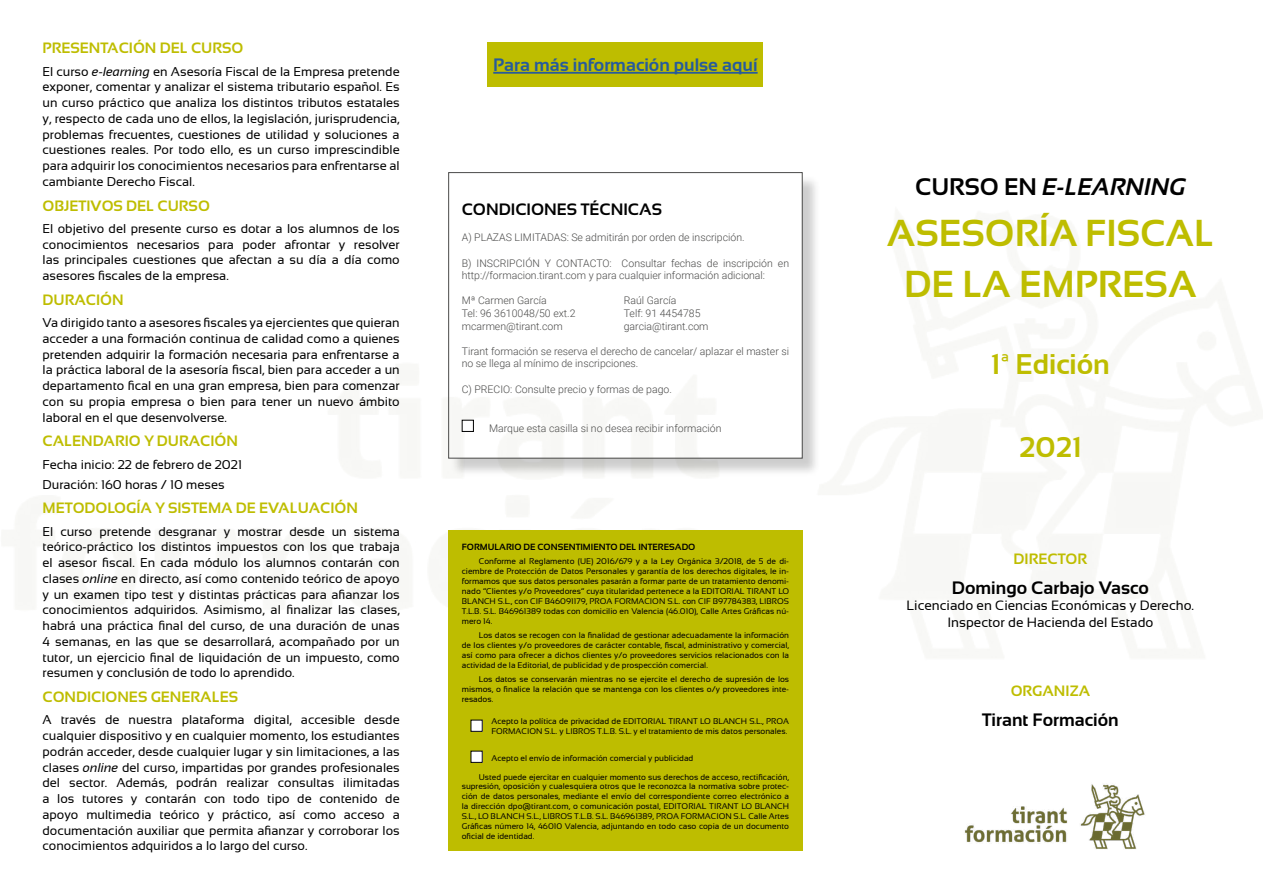
<style>
.page{position:relative;width:1263px;height:893px;background:#fff}
.page>*{position:absolute;margin:0;border:0;box-sizing:border-box;transform-origin:0 0}
.t1{font:700 37.5px/51px "Sansation";color:#bebd00;text-align:center}
.t2{font:700 28.5px "Sansation";color:#bebd00}
.t3{font:italic 700 24px "Sansation";color:#000}
.t4{font:700 18px "Sansation";color:#000}
.t5{font:700 18px "Sansation";color:#275b9b}
.t6{font:700 16.5px "Sansation";color:#000}
.t7{font:700 15px "Sansation";color:#bebd00}
.t8{font:13.5px/16.2px "Sansation";color:#000;text-align:center}
.t9{font:12.75px/15.8px "Sansation";color:#000;text-align:justify}
.t10{font:300 10.5px/12.6px "Roboto";color:#4a4a49}
.t11{font:700 9px "Sansation";color:#000}
.t12{font:8.25px/9.9px "Sansation";color:#000;text-align:justify}
.s1{font-style:italic}
.s2{font-style:normal}
</style>
<div class="page">
<img style="left:965px;top:784px;width:180px;height:65px">
<div style="left:451px;top:175px;width:370px;height:302px;background:#000;opacity:.2"></div>
<div style="left:449px;top:173px;width:353px;height:285px;background:#fff"></div>
<div style="left:462px;top:420px;width:12px;height:12px;border:1px solid #000"></div>
<div style="left:448px;top:172px;width:355px;height:286px;border:1px solid #4a4a49"></div>
<div style="left:448px;top:530px;width:355px;height:320px;background:#bebd00"></div>
<div style="left:471px;top:720px;width:11px;height:11px;background:#fff"></div>
<div style="left:471px;top:720px;width:12px;height:12px;border:1px solid #000"></div>
<div style="left:471px;top:751px;width:11px;height:11px;background:#fff"></div>
<div style="left:471px;top:751px;width:12px;height:12px;border:1px solid #000"></div>
<div style="left:488px;top:43px;width:275px;height:44px;background:#bebd00"></div>
<hr style="left:493px;top:72px;width:265px;height:2px;background:#275b9b">
<p class="t7" style="left:43px;top:40px;width:202px">PRESENTACIÓN DEL CURSO</p>
<p class="t9" style="left:43px;top:63px;width:359px">El curso <span class="s1">e-learning</span> en Asesoría Fiscal de la Empresa pretende exponer, comentar y analizar el sistema tributario español. Es un curso práctico que analiza los distintos tributos estatales y, respecto de cada uno de ellos, la legislación, jurisprudencia, problemas frecuentes, cuestiones de utilidad y soluciones a cuestiones reales. Por todo ello, es un curso imprescindible para adquirir los conocimientos necesarios para enfrentarse al cambiante Derecho Fiscal.</p>
<p class="t7" style="left:43px;top:197px;width:169px">OBJETIVOS DEL CURSO</p>
<p class="t9" style="left:43px;top:221px;width:359px">El objetivo del presente curso es dotar a los alumnos de los conocimientos necesarios para poder afrontar y resolver las principales cuestiones que afectan a su día a día como asesores fiscales de la empresa.</p>
<p class="t7" style="left:43px;top:291px;width:83px">DURACIÓN</p>
<p class="t9" style="left:43px;top:315px;width:359px">Va dirigido tanto a asesores fiscales ya ejercientes que quieran acceder a una formación continua de calidad como a quienes pretenden adquirir la formación necesaria para enfrentarse a la práctica laboral de la asesoría fiscal, bien para acceder a un departamento fical en una gran empresa, bien para comenzar con su propia empresa o bien para tener un nuevo ámbito laboral en el que desenvolverse.</p>
<p class="t7" style="left:43px;top:433px;width:197px">CALENDARIO Y DURACIÓN</p>
<p class="t9" style="left:43px;top:454px;width:201px;line-height:20px">Fecha inicio: 22 de febrero de 2021<br>Duración: 160 horas / 10 meses</p>
<p class="t7" style="left:43px;top:500px;width:317px">METODOLOGÍA Y SISTEMA DE EVALUACIÓN</p>
<p class="t9" style="left:43px;top:523px;width:359px">El curso pretende desgranar y mostrar desde un sistema teórico-práctico los distintos impuestos con los que trabaja el asesor fiscal. En cada módulo los alumnos contarán con clases <span class="s1">online</span> en directo, así como contenido teórico de apoyo y un examen tipo test y distintas prácticas para afianzar los conocimientos adquiridos. Asimismo, al finalizar las clases, habrá una práctica final del curso, de una duración de unas 4 semanas, en las que se desarrollará, acompañado por un tutor, un ejercicio final de liquidación de un impuesto, como resumen y conclusión de todo lo aprendido.</p>
<p class="t7" style="left:43px;top:689px;width:197px">CONDICIONES GENERALES</p>
<p class="t9" style="left:43px;top:712px;width:359px">A través de nuestra plataforma digital, accesible desde cualquier dispositivo y en cualquier momento, los estudiantes podrán acceder, desde cualquier lugar y sin limitaciones, a las clases <span class="s1">online</span> del curso, impartidas por grandes profesionales del sector. Además, podrán realizar consultas ilimitadas a los tutores y contarán con todo tipo de contenido de apoyo multimedia teórico y práctico, así como acceso a documentación auxiliar que permita afianzar y corroborar los conocimientos adquiridos a lo largo del curso.</p>
<h3 class="t5" style="left:493px;top:55px;width:266px">Para más información pulse aquí</h3>
<p class="t6" style="left:462px;top:200px;width:202px">CONDICIONES TÉCNICAS</p>
<p class="t10" style="left:462px;top:231px;width:284px">A) PLAZAS LIMITADAS: Se admitirán por orden de inscripción.</p>
<p class="t10" style="left:462px;top:256px;width:329px">B) INSCRIPCIÓN Y CONTACTO: Consultar fechas de inscripción en http://formacion.tirant.com y para cualquier información adicional:</p>
<p class="t10" style="left:462px;top:294px;width:86px">Mª Carmen García</p>
<p class="t10" style="left:624px;top:294px;width:54px">Raúl García</p>
<p class="t10" style="left:462px;top:306px;width:115px">Tel: 96 3610048/50 ext.2</p>
<p class="t10" style="left:624px;top:306px;width:78px">Telf: 91 4454785</p>
<p class="t10" style="left:462px;top:319px;width:102px">mcarmen@tirant.com</p>
<p class="t10" style="left:624px;top:319px;width:86px">garcia@tirant.com</p>
<p class="t10" style="left:462px;top:344px;width:329px">Tirant formación se reserva el derecho de cancelar/ aplazar el master si no se llega al mínimo de inscripciones.</p>
<p class="t10" style="left:462px;top:382px;width:212px">C) PRECIO: Consulte precio y formas de pago.</p>
<p class="t10" style="left:489px;top:421px;width:234px">Marque esta casilla si no desea recibir información</p>
<p class="t11" style="left:462px;top:542px;width:235px">FORMULARIO DE CONSENTIMIENTO DEL INTERESADO</p>
<p class="t12" style="left:462px;top:557px;width:329px;text-indent:17px">Conforme al Reglamento (UE) 2016/679 y a la Ley Orgánica 3/2018, de 5 de di&shy;ciembre de Protección de Datos Personales y garantía de los derechos digitales, le in&shy;formamos que sus datos personales pasarán a formar parte de un tratamiento denomi&shy;nado “Clientes y/o Proveedores” cuya titularidad pertenece a la EDITORIAL TIRANT LO BLANCH S.L., con CIF B46091179, PROA FORMACION S.L. con CIF B97784383, LIBROS T.L.B. S.L. B46961389 todas con domicilio en Valencia (46.010), Calle Artes Gráficas nú&shy;mero 14.</p>
<p class="t12" style="left:462px;top:630px;width:329px;text-indent:17px">Los datos se recogen con la finalidad de gestionar adecuadamente la información de los clientes y/o proveedores de carácter contable, fiscal, administrativo y comercial, así como para ofrecer a dichos clientes y/o proveedores servicios relacionados con la actividad de la Editorial, de publicidad y de prospección comercial.</p>
<p class="t12" style="left:462px;top:674px;width:329px;text-indent:17px">Los datos se conservarán mientras no se ejercite el derecho de supresión de los mismos, o finalice la relación que se mantenga con los clientes o/y proveedores inte&shy;resados.</p>
<p class="t12" style="left:491px;top:716px;width:299px">Acepto la política de privacidad de EDITORIAL TIRANT LO BLANCH S.L., PROA<br>FORMACION S.L. y LIBROS T.L.B. S.L. y el tratamiento de mis datos personales.</p>
<p class="t12" style="left:491px;top:753px;width:203px">Acepto el envío de información comercial y publicidad</p>
<p class="t12" style="left:462px;top:772px;width:329px;text-indent:17px">Usted puede ejercitar en cualquier momento sus derechos de acceso, rectificación, supresión, oposición y cualesquiera otros que le reconozca la normativa sobre protec&shy;ción de datos personales, mediante el envío del correspondiente correo electrónico a la dirección dpo@tirant.com, o comunicación postal, EDITORIAL TIRANT LO BLANCH S.L., LO BLANCH S.L., LIBROS T.L.B. S.L. B46961389, PROA FORMACION S.L. Calle Artes Gráficas número 14, 46010 Valencia, adjuntando en todo caso copia de un documento oficial de identidad.</p>
<h3 class="t3" style="left:915px;top:173px;width:272px"><span class="s2">CURSO EN</span> E-LEARNING</h3>
<h1 class="t1" style="left:887px;top:208px;width:329px">ASESORÍA FISCAL<br>DE LA EMPRESA</h1>
<h2 class="t2" style="left:991px;top:348px;width:121px">1ª Edición</h2>
<h2 class="t2" style="left:1019px;top:431px;width:64px">2021</h2>
<p class="t7" style="left:1014px;top:550px;width:75px">DIRECTOR</p>
<h3 class="t4" style="left:952px;top:578px;width:198px">Domingo Carbajo Vasco</h3>
<p class="t8" style="left:907px;top:598px;width:289px">Licenciado en Ciencias Económicas y Derecho.<br>Inspector de Hacienda del Estado</p>
<p class="t7" style="left:1011px;top:682px;width:81px">ORGANIZA</p>
<h3 class="t4" style="left:982px;top:709px;width:138px">Tirant Formación</h3>
</div>
